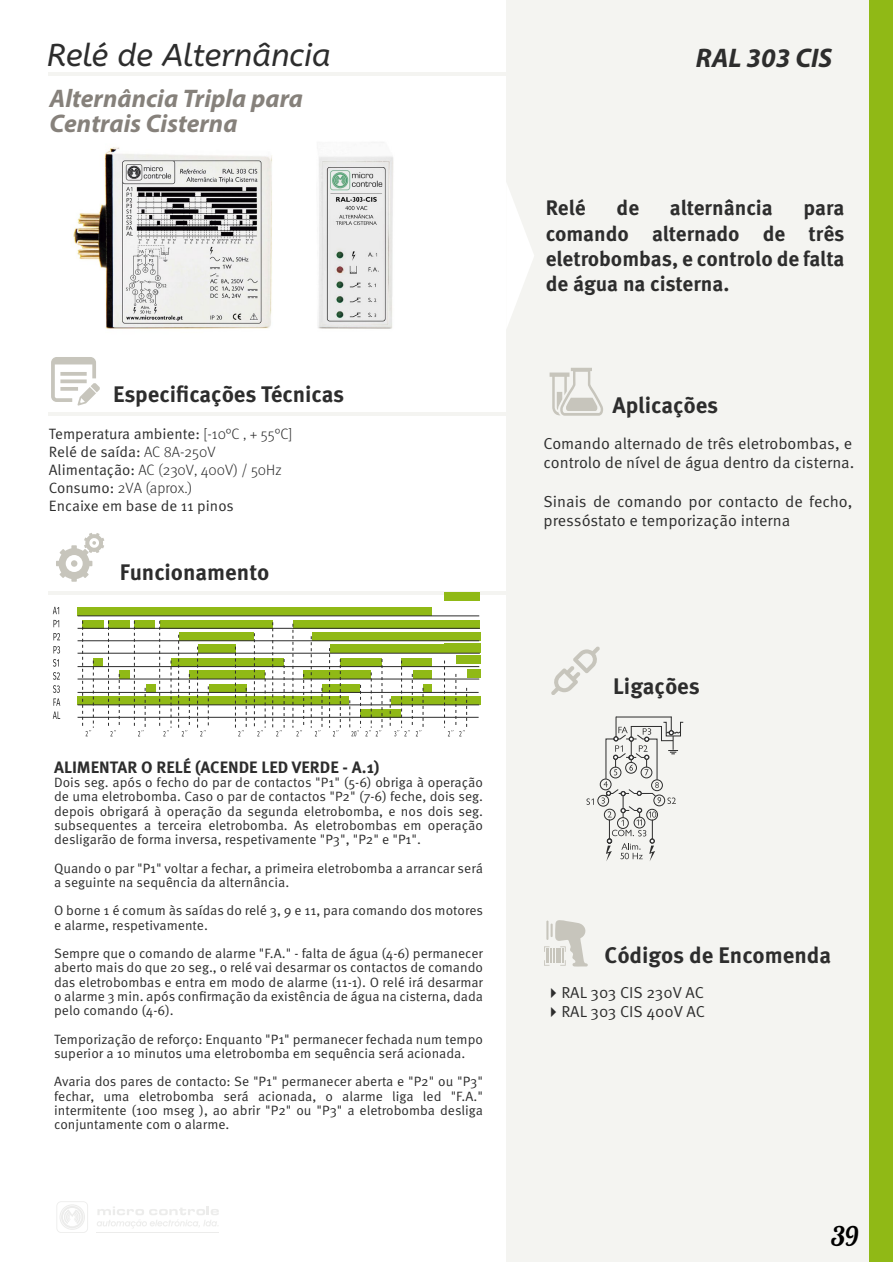
<style>
.page{position:relative;width:893px;height:1262px;background:#fff}
.page>*{position:absolute;margin:0;border:0;box-sizing:border-box;transform-origin:0 0}
.t1{font:italic 31.5px "A Bee Zee";color:#2d2d2d}
.t2{font:italic 700 27px "Myriad Pro";color:#2d2d2d}
.t3{font:27px "Lobster 1.3";color:#000}
.t4{font:italic 700 25.5px/25.5px "Myriad Pro";color:#86817b}
.t5{font:700 22.5px "Meta Pro";color:#2d2d2d}
.t6{font:700 21px/25.2px "Meta Pro";color:#2d2d2d;text-align:justify}
.t7{font:700 16.5px "Meta Pro";color:#2d2d2d}
.t8{font:15.9px/19px "Meta Pro";color:#2d2d2d}
.t9{font:15px/18px "Meta Pro";color:#2d2d2d}
.t10{font:13.5px/14.2px "Meta Pro";color:#2d2d2d;text-align:justify}
.s1{font-weight:300}
</style>
<div class="page">
<div style="left:506px;top:0;width:365px;height:1262px;background:#f4f4f1"></div>
<hr style="left:48px;top:72px;width:458px;height:3px;background:#d3d3ca">
<hr style="left:48px;top:412px;width:458px;height:4px;background:#f4f4f1">
<hr style="left:48px;top:591px;width:458px;height:3px;background:#d3d3ca">
<svg style="left:97px;top:1206px;width:122px;height:22px"></svg>
<hr style="left:96px;top:1232px;width:123px;height:1px;background:#b5b5b1">
<svg style="left:56px;top:1201px;width:32px;height:31px"></svg>
<div style="left:179px;top:632px;width:56px;height:9px;background:#90b916"></div>
<div style="left:189px;top:632px;width:65px;height:9px;background:#90b916"></div>
<div style="left:93px;top:658px;width:10px;height:8px;background:#90b916"></div>
<div style="left:171px;top:658px;width:64px;height:8px;background:#90b916"></div>
<div style="left:189px;top:658px;width:94px;height:8px;background:#90b916"></div>
<div style="left:119px;top:670px;width:10px;height:9px;background:#90b916"></div>
<div style="left:189px;top:670px;width:75px;height:9px;background:#90b916"></div>
<div style="left:198px;top:644px;width:37px;height:9px;background:#90b916"></div>
<div style="left:209px;top:684px;width:37px;height:8px;background:#90b916"></div>
<div style="left:312px;top:632px;width:168px;height:9px;background:#90b916"></div>
<div style="left:340px;top:658px;width:42px;height:8px;background:#90b916"></div>
<div style="left:304px;top:670px;width:67px;height:9px;background:#90b916"></div>
<div style="left:329px;top:644px;width:151px;height:9px;background:#90b916"></div>
<div style="left:322px;top:684px;width:38px;height:8px;background:#90b916"></div>
<div style="left:146px;top:684px;width:9px;height:8px;background:#90b916"></div>
<div style="left:82px;top:620px;width:21px;height:8px;background:#90b916"></div>
<div style="left:108px;top:620px;width:21px;height:8px;background:#90b916"></div>
<div style="left:160px;top:620px;width:113px;height:8px;background:#90b916"></div>
<div style="left:293px;top:620px;width:187px;height:8px;background:#90b916"></div>
<div style="left:134px;top:620px;width:21px;height:8px;background:#90b916"></div>
<div style="left:78px;top:607px;width:354px;height:9px;background:#90b916"></div>
<div style="left:444px;top:592px;width:36px;height:9px;background:#90b916"></div>
<div style="left:401px;top:658px;width:31px;height:8px;background:#90b916"></div>
<div style="left:413px;top:670px;width:19px;height:9px;background:#90b916"></div>
<div style="left:423px;top:684px;width:9px;height:8px;background:#90b916"></div>
<div style="left:444px;top:643px;width:36px;height:8px;background:#90b916"></div>
<div style="left:456px;top:655px;width:24px;height:9px;background:#90b916"></div>
<div style="left:466px;top:669px;width:14px;height:8px;background:#90b916"></div>
<div style="left:360px;top:709px;width:41px;height:8px;background:#90b916"></div>
<div style="left:78px;top:696px;width:271px;height:9px;background:#90b916"></div>
<div style="left:391px;top:696px;width:89px;height:9px;background:#90b916"></div>
<div style="left:869px;top:0;width:23px;height:1262px;background:#90b916"></div>
<svg style="left:506px;top:184px;width:28px;height:144px"></svg>
<div style="left:597px;top:795px;width:12px;height:11px;border:1px solid #2d2d2d;border-radius:50%"></div>
<div style="left:599px;top:778px;width:12px;height:12px;border:1px solid #2d2d2d;border-radius:50%"></div>
<svg style="left:586px;top:798px;width:7px;height:7px"></svg>
<svg style="left:601px;top:716px;width:83px;height:145px"></svg>
<svg style="left:53px;top:685px;width:7px;height:34px"></svg>
<svg style="left:53px;top:672px;width:7px;height:7px"></svg>
<svg style="left:53px;top:659px;width:6px;height:7px"></svg>
<svg style="left:53px;top:646px;width:7px;height:7px"></svg>
<svg style="left:53px;top:633px;width:7px;height:7px"></svg>
<svg style="left:53px;top:620px;width:6px;height:7px"></svg>
<svg style="left:53px;top:607px;width:6px;height:7px"></svg>
<svg style="left:82px;top:621px;width:12px;height:115px"></svg>
<svg style="left:108px;top:621px;width:12px;height:115px"></svg>
<svg style="left:134px;top:621px;width:12px;height:115px"></svg>
<svg style="left:159px;top:621px;width:12px;height:115px"></svg>
<svg style="left:197px;top:646px;width:12px;height:90px"></svg>
<svg style="left:178px;top:634px;width:12px;height:102px"></svg>
<svg style="left:235px;top:646px;width:12px;height:90px"></svg>
<svg style="left:254px;top:633px;width:12px;height:103px"></svg>
<svg style="left:272px;top:622px;width:12px;height:114px"></svg>
<svg style="left:292px;top:624px;width:12px;height:112px"></svg>
<svg style="left:311px;top:636px;width:11px;height:100px"></svg>
<svg style="left:444px;top:660px;width:23px;height:76px"></svg>
<svg style="left:390px;top:660px;width:33px;height:76px"></svg>
<svg style="left:329px;top:648px;width:12px;height:88px"></svg>
<svg style="left:349px;top:659px;width:33px;height:77px"></svg>
<hr style="left:78px;top:615px;width:401px;height:1px;background:#2d2d2d">
<hr style="left:78px;top:640px;width:401px;height:1px;background:#2d2d2d">
<hr style="left:78px;top:704px;width:401px;height:1px;background:#2d2d2d">
<hr style="left:78px;top:666px;width:401px;height:1px;background:#2d2d2d">
<hr style="left:78px;top:678px;width:401px;height:1px;background:#2d2d2d">
<hr style="left:78px;top:717px;width:400px;height:1px;background:#2d2d2d">
<hr style="left:78px;top:652px;width:402px;height:1px;background:#2d2d2d">
<hr style="left:78px;top:692px;width:400px;height:1px;background:#2d2d2d">
<hr style="left:78px;top:628px;width:402px;height:1px;background:#2d2d2d">
<img style="left:73px;top:142px;width:321px;height:187px">
<svg style="left:56px;top:533px;width:48px;height:48px"></svg>
<svg style="left:549px;top:368px;width:54px;height:48px"></svg>
<svg style="left:551px;top:646px;width:49px;height:49px"></svg>
<svg style="left:544px;top:920px;width:44px;height:46px"></svg>
<svg style="left:51px;top:357px;width:49px;height:48px"></svg>
<h1 class="t1" style="left:47px;top:37px;width:285px">Relé de Alternância</h1>
<h3 class="t4" style="left:49px;top:85px;width:255px">Alternância Tripla para<br>Centrais Cisterna</h3>
<h3 class="t5" style="left:113px;top:380px;width:233px">Especificações Técnicas</h3>
<p class="t9" style="left:49px;top:425px;width:245px">Temperatura ambiente: <span class="s1">[-10°C , + 55°C]<br></span>Relé de saída: <span class="s1">AC 8A-250V<br></span>Alimentação: <span class="s1">AC (230V, 400V) / 50Hz<br></span>Consumo: <span class="s1">2VA (aprox.)<br></span>Encaixe em base de 11 pinos</p>
<h3 class="t5" style="left:120px;top:558px;width:151px">Funcionamento</h3>
<p class="t7" style="left:54px;top:756px;width:327px">ALIMENTAR O RELÉ (ACENDE LED VERDE - A.1)</p>
<p class="t10" style="left:54px;top:775px;width:430px">Dois seg. após o fecho do par de contactos "P1" (5-6) obriga à operação de uma eletrobomba. Caso o par de contactos "P2" (7-6) feche, dois seg. depois obrigará à operação da segunda eletrobomba, e nos dois seg. subsequentes a terceira eletrobomba. As eletrobombas em operação desligarão de forma inversa, respetivamente "P3", "P2" e "P1".</p>
<p class="t10" style="left:54px;top:861px;width:430px">Quando o par "P1" voltar a fechar, a primeira eletrobomba a arrancar será a seguinte na sequência da alternância.</p>
<p class="t10" style="left:54px;top:904px;width:430px">O borne 1 é comum às saídas do relé 3, 9 e 11, para comando dos motores e alarme, respetivamente.</p>
<p class="t10" style="left:54px;top:946px;width:430px">Sempre que o comando de alarme "F.A." - falta de água (4-6) permanecer aberto mais do que 20 seg., o relé vai desarmar os contactos de comando das eletrobombas e entra em modo de alarme (11-1). O relé irá desarmar o alarme 3 min. após confirmação da existência de água na cisterna, dada pelo comando (4-6).</p>
<p class="t10" style="left:54px;top:1032px;width:430px">Temporização de reforço: Enquanto "P1" permanecer fechada num tempo superior a 10 minutos uma eletrobomba em sequência será acionada.</p>
<p class="t10" style="left:54px;top:1075px;width:430px">Avaria dos pares de contacto: Se "P1" permanecer aberta e "P2" ou "P3" fechar, uma eletrobomba será acionada, o alarme liga led "F.A." intermitente (100 mseg ), ao abrir "P2" ou "P3" a eletrobomba desliga conjuntamente com o alarme.</p>
<h2 class="t2" style="left:695px;top:41px;width:138px">RAL 303 CIS</h2>
<h3 class="t6" style="left:545px;top:196px;width:42px">Relé</h3>
<h3 class="t6" style="left:616px;top:196px;width:24px">de</h3>
<h3 class="t6" style="left:670px;top:196px;width:104px">alternância</h3>
<h3 class="t6" style="left:545px;top:196px;width:300px;text-indent:258px">para comando alternado de três eletrobombas, e controlo de falta de água na cisterna.</h3>
<h3 class="t5" style="left:612px;top:390px;width:107px">Aplicações</h3>
<p class="t8" style="left:543px;top:435px;width:312px">Comando alternado de três eletrobombas, e controlo de nível de água dentro da cisterna.</p>
<p class="t8" style="left:543px;top:492px;width:310px">Sinais de comando por contacto de fecho, pressóstato e temporização interna</p>
<h3 class="t5" style="left:613px;top:672px;width:88px">Ligações</h3>
<h3 class="t5" style="left:604px;top:941px;width:228px">Códigos de Encomenda</h3>
<p class="t8" style="left:545px;top:983px;width:160px">✔RAL 303 CIS 230V AC</p>
<p class="t8" style="left:545px;top:1002px;width:161px">✔RAL 303 CIS 400V AC</p>
<h2 class="t3" style="left:831px;top:1218px;width:29px">39</h2>
</div>
